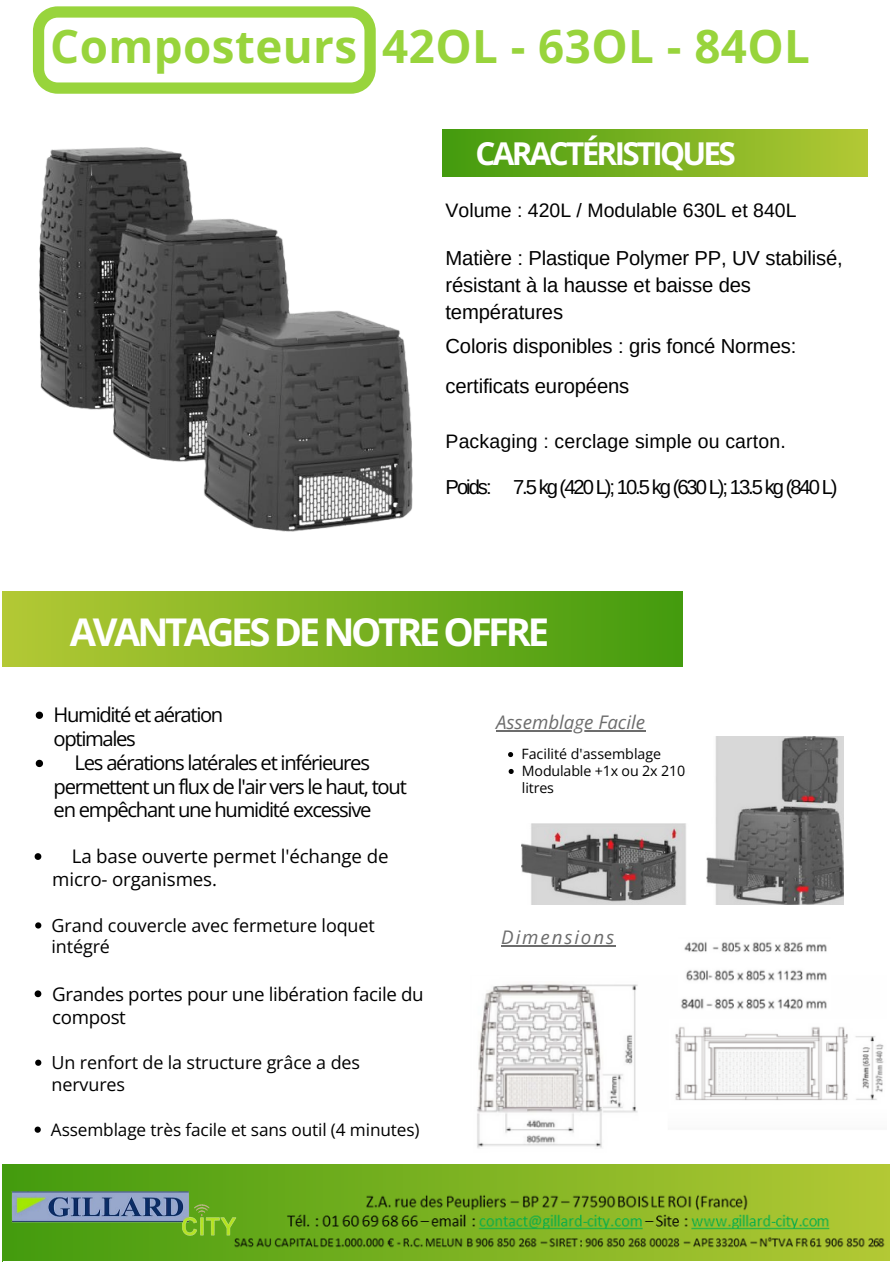
<style>
.page{position:relative;width:893px;height:1263px;background:#fff}
.page>*{position:absolute;margin:0;border:0;box-sizing:border-box;transform-origin:0 0}
.t1{font:700 45.75px "Open Sans";letter-spacing:.01em;color:#98d43c}
.t2{font:700 38.25px "Open Sans";letter-spacing:-.085em;color:#fff}
.t3{font:700 31.5px "Open Sans";letter-spacing:-.085em;color:#fff}
.t4{font:20.25px/27px "Arimo";letter-spacing:-.005em;color:#000}
.t5{font:20.25px/23.1px "Open Sans";letter-spacing:-.065em;color:#000}
.t6{font:20.25px "Arimo";letter-spacing:-.1em;color:#000}
.t7{font:19.5px "Arimo";letter-spacing:.01em;color:#000}
.t8{font:18.75px/23.1px "Open Sans";letter-spacing:-.02em;color:#000}
.t9{font:italic 18.75px "Open Sans";color:#6c6c6c}
.t10{font:italic 18.75px "Open Sans";letter-spacing:.1em;color:#6c6c6c}
.t11{font:18px/21.4px "Open Sans";letter-spacing:-.01em;color:#000}
.t12{font:17.25px "Open Sans";letter-spacing:-.005em;color:#000}
.t13{font:14.25px/16.9px "Open Sans";letter-spacing:-.01em;color:#000}
</style>
<div class="page">
<img style="left:522px;top:737px;width:321px;height:167px">
<div style="left:3px;top:592px;width:679px;height:74px;background:linear-gradient(to right,#b3c935,#439b0e)"></div>
<img style="left:39px;top:147px;width:374px;height:385px">
<div style="left:3px;top:1164px;width:886px;height:97px;background:linear-gradient(to right,#439b0e,#b3c935)"></div>
<img style="left:222px;top:1186px;width:667px;height:71px">
<svg style="left:33px;top:6px;width:343px;height:88px"></svg>
<div style="left:443px;top:130px;width:424px;height:46px;background:linear-gradient(to right,#439b0e,#b3c835)"></div>
<img style="left:8px;top:1187px;width:230px;height:51px">
<img style="left:477px;top:984px;width:407px;height:164px">
<img style="left:678px;top:941px;width:152px;height:72px">
<svg style="left:36px;top:711px;width:7px;height:8px"></svg>
<svg style="left:36px;top:760px;width:7px;height:7px"></svg>
<svg style="left:35px;top:853px;width:6px;height:7px"></svg>
<svg style="left:35px;top:922px;width:6px;height:6px"></svg>
<svg style="left:35px;top:990px;width:6px;height:7px"></svg>
<svg style="left:35px;top:1059px;width:6px;height:7px"></svg>
<svg style="left:35px;top:1126px;width:6px;height:7px"></svg>
<hr style="left:496px;top:730px;width:149px;height:1px;background:#6c6c6c">
<svg style="left:508px;top:752px;width:5px;height:5px"></svg>
<svg style="left:508px;top:769px;width:6px;height:5px"></svg>
<hr style="left:501px;top:945px;width:115px;height:2px;background:#6c6c6c">
<h4 class="t1" style="left:50px;top:14px;width:761px">Composteurs 42OL - 63OL - 84OL</h4>
<p class="t3" style="left:475px;top:131px;width:261px">CARACTÉRISTIQUES</p>
<p class="t7" style="left:445px;top:199px;width:352px">Volume : 420L / Modulable 630L et 840L</p>
<p class="t4" style="left:445px;top:244px;width:399px">Matière : Plastique Polymer PP, UV stabilisé, résistant à la hausse et baisse des températures</p>
<p class="t4" style="left:445px;top:325px;width:352px;line-height:40.5px">Coloris disponibles : gris foncé Normes: certificats européens</p>
<p class="t7" style="left:445px;top:431px;width:342px">Packaging : cerclage simple ou carton.</p>
<h4 class="t6" style="left:445px;top:476px;width:394px">Poids: 7.5 kg (420 L); 10.5 kg (630 L); 13.5 kg (840 L)</h4>
<p class="t2" style="left:70px;top:605px;width:481px">AVANTAGES DE NOTRE OFFRE</p>
<h4 class="t5" style="left:54px;top:702px;width:171px;line-height:24.2px">Humidité et aération optimales</h4>
<p class="t5" style="left:54px;top:751px;width:355px;text-indent:21px">Les aérations latérales et inférieures permettent un flux de l'air vers le haut, tout en empêchant une humidité excessive</p>
<h2 class="t8" style="left:52px;top:844px;width:338px;text-indent:19px">La base ouverte permet l'échange de micro- organismes.</h2>
<p class="t11" style="left:52px;top:914px;width:325px">Grand couvercle avec fermeture loquet intégré</p>
<p class="t8" style="left:52px;top:982px;width:373px">Grandes portes pour une libération facile du compost</p>
<p class="t11" style="left:52px;top:1051px;width:310px">Un renfort de la structure grâce a des nervures</p>
<p class="t12" style="left:51px;top:1118px;width:370px">Assemblage très facile et sans outil (4 minutes)</p>
<p class="t9" style="left:496px;top:709px;width:151px">Assemblage Facile</p>
<p class="t13" style="left:521px;top:745px;width:141px">Facilité d'assemblage</p>
<p class="t13" style="left:522px;top:762px;width:165px">Modulable +1x ou 2x 210 litres</p>
<h4 class="t10" style="left:501px;top:924px;width:114px">Dimensions</h4>
</div>
